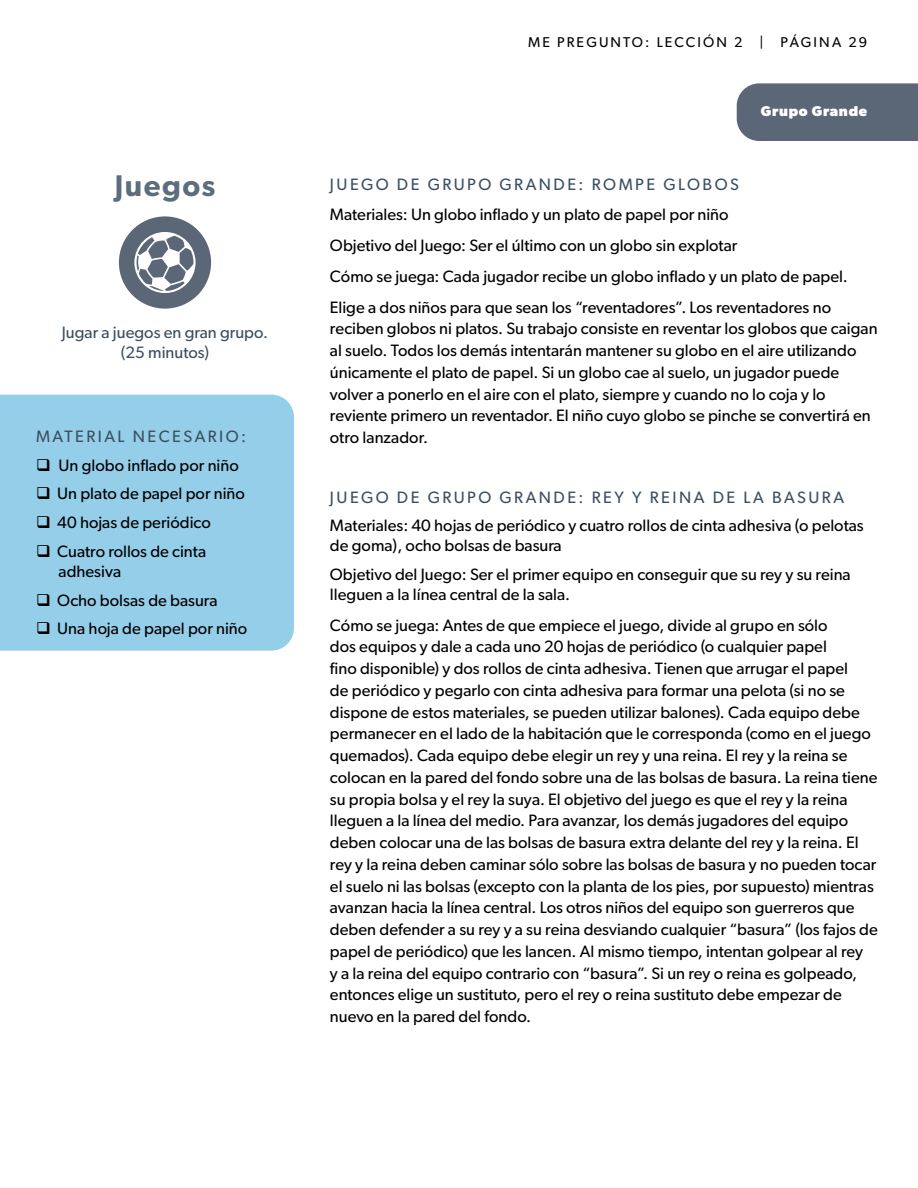
<style>
.page{position:relative;width:918px;height:1188px;background:#fff}
.page>*{position:absolute;margin:0;border:0;box-sizing:border-box;transform-origin:0 0}
.t1{font:600 30px "Gibson";letter-spacing:.05em;color:#5c6e7d}
.t2{font:16.5px/21.8px "Gibson";color:#000}
.t3{font:16.5px "Gibson";letter-spacing:.15em;color:#3b4f61}
.t4{font:16.5px/19.8px "Gibson";color:#3b4f61;text-align:center}
.t5{font:14.25px "Gibson";letter-spacing:.15em;color:#000}
.t6{font:700 14.25px "Gibson";letter-spacing:.05em;color:#fff}
</style>
<div class="page">
<div style="left:737px;top:83px;width:181px;height:58px;background:#5b6676"></div>
<div style="left:119px;top:216px;width:92px;height:93px;background:#5b6676;border-radius:50%"></div>
<svg style="left:134px;top:232px;width:62px;height:61px"></svg>
<div style="left:0;top:395px;width:294px;height:256px;background:#95cee9"></div>
<h1 class="t1" style="left:115px;top:168px;width:102px">Juegos</h1>
<p class="t4" style="left:62px;top:323px;width:208px">Jugar a juegos en gran grupo. (25 minutos)</p>
<p class="t3" style="left:36px;top:426px;width:212px">MATERIAL NECESARIO:</p>
<p class="t2" style="left:36px;top:454px;width:204px">❑ Un globo inflado por niño</p>
<p class="t2" style="left:36px;top:483px;width:210px">❑ Un plato de papel por niño</p>
<p class="t2" style="left:36px;top:511px;width:176px">❑ 40 hojas de periódico</p>
<p class="t2" style="left:59px;top:541px;width:149px;line-height:19.8px;text-indent:-23px">❑ Cuatro rollos de cinta adhesiva</p>
<p class="t2" style="left:36px;top:589px;width:183px">❑ Ocho bolsas de basura</p>
<p class="t2" style="left:36px;top:618px;width:213px">❑ Una hoja de papel por niño</p>
<p class="t5" style="left:528px;top:34px;width:341px">ME PREGUNTO: LECCIÓN 2 | PÁGINA 29</p>
<p class="t6" style="left:761px;top:103px;width:108px">Grupo Grande</p>
<p class="t3" style="left:330px;top:174px;width:410px">JUEGO DE GRUPO GRANDE: ROMPE GLOBOS</p>
<p class="t2" style="left:330px;top:199px;width:519px;line-height:30.8px">Materiales: Un globo inflado y un plato de papel por niño<br>Objetivo del Juego: Ser el último con un globo sin explotar<br>Cómo se juega: Cada jugador recibe un globo inflado y un plato de papel.<br>Elige a dos niños para que sean los “reventadores”. Los reventadores no</p>
<p class="t2" style="left:330px;top:318px;width:549px">reciben globos ni platos. Su trabajo consiste en reventar los globos que caigan al suelo. Todos los demás intentarán mantener su globo en el aire utilizando únicamente el plato de papel. Si un globo cae al suelo, un jugador puede volver a ponerlo en el aire con el plato, siempre y cuando no lo coja y lo reviente primero un reventador. El niño cuyo globo se pinche se convertirá en otro lanzador.</p>
<p class="t3" style="left:330px;top:487px;width:516px">JUEGO DE GRUPO GRANDE: REY Y REINA DE LA BASURA</p>
<p class="t2" style="left:330px;top:516px;width:535px;line-height:19.8px">Materiales: 40 hojas de periódico y cuatro rollos de cinta adhesiva (o pelotas de goma), ocho bolsas de basura</p>
<p class="t2" style="left:330px;top:564px;width:522px;line-height:19.8px">Objetivo del Juego: Ser el primer equipo en conseguir que su rey y su reina lleguen a la línea central de la sala.</p>
<p class="t2" style="left:330px;top:614px;width:549px">Cómo se juega: Antes de que empiece el juego, divide al grupo en sólo<br>dos equipos y dale a cada uno 20 hojas de periódico (o cualquier papel<br>fino disponible) y dos rollos de cinta adhesiva. Tienen que arrugar el papel<br>de periódico y pegarlo con cinta adhesiva para formar una pelota (si no se dispone de estos materiales, se pueden utilizar balones). Cada equipo debe permanecer en el lado de la habitación que le corresponda (como en el juego quemados). Cada equipo debe elegir un rey y una reina. El rey y la reina se colocan en la pared del fondo sobre una de las bolsas de basura. La reina tiene su propia bolsa y el rey la suya. El objetivo del juego es que el rey y la reina lleguen a la línea del medio. Para avanzar, los demás jugadores del equipo deben colocar una de las bolsas de basura extra delante del rey y la reina. El rey y la reina deben caminar sólo sobre las bolsas de basura y no pueden tocar el suelo ni las bolsas (excepto con la planta de los pies, por supuesto) mientras avanzan hacia la línea central. Los otros niños del equipo son guerreros que deben defender a su rey y a su reina desviando cualquier “basura” (los fajos de papel de periódico) que les lancen. Al mismo tiempo, intentan golpear al rey<br>y a la reina del equipo contrario con “basura”. Si un rey o reina es golpeado, entonces elige un sustituto, pero el rey o reina sustituto debe empezar de nuevo en la pared del fondo.</p>
</div>
